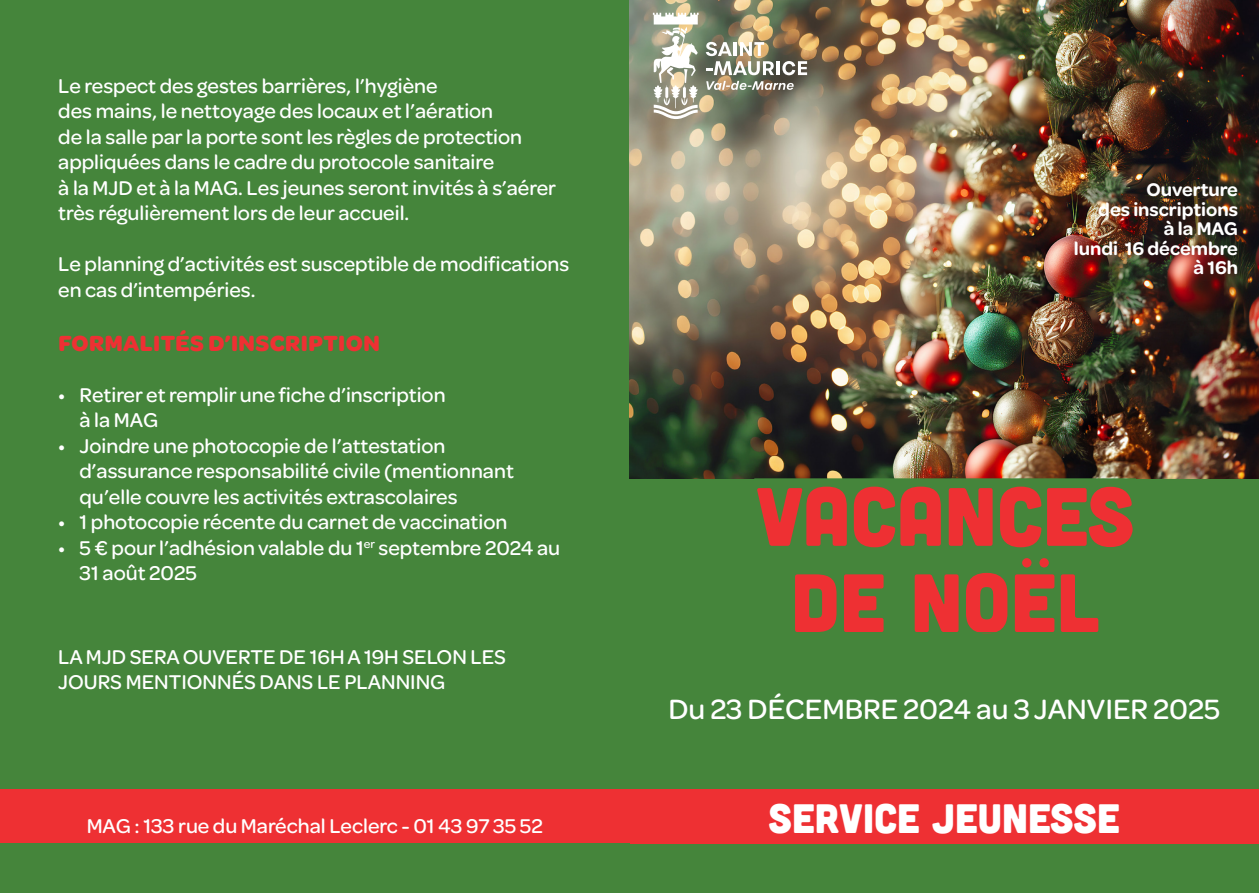
<style>
.page{position:relative;width:1259px;height:893px;background:#fff}
.page>*{position:absolute;margin:0;border:0;box-sizing:border-box;transform-origin:0 0}
.t1{font:82.5px "Cubano";color:#ee3033}
.t2{font:41.1px "Cubano";color:#fff}
.t3{font:500 29.85px "Omnes";color:#fff}
.t4{font:700 23.4px "Omnes";letter-spacing:.02em;color:#ee3033}
.COURANT{font:500 21.3px/25.5px "Omnes";color:#fff}
.DATE_-_INSCRIPTIONS{font:600 19.5px/19.5px "Omnes";color:#fff;text-align:right}
</style>
<div class="page">
<div style="left:629px;top:0;width:630px;height:893px;background:#45853b"></div>
<div style="left:629px;top:789px;width:630px;height:54px;background:#ee3033"></div>
<div style="left:0;top:0;width:629px;height:843px;background:#45853b"></div>
<div style="left:0;top:789px;width:629px;height:54px;background:#ee3033"></div>
<div style="left:0;top:843px;width:629px;height:50px;background:#45853b"></div>
<img style="left:629px;top:0;width:629px;height:478px">
<div style="left:754px;top:478px;width:382px;height:156px;border:2px solid #45853b"></div>
<svg style="left:653px;top:13px;width:45px;height:106px;background:#c4c3b3"></svg>
<svg style="left:706px;top:42px;width:68px;height:33px;background:#aeac9a"></svg>
<hr style="left:776px;top:61px;width:3px;height:14px;background:#fff">
<svg style="left:782px;top:61px;width:25px;height:14px"></svg>
<svg style="left:706px;top:81px;width:88px;height:9px"></svg>
<p class="COURANT" style="left:58px;top:71px;width:499px">Le respect des gestes barrières, l’hygiène<br>des mains, le nettoyage des locaux et l’aération<br>de la salle par la porte sont les règles de protection appliquées dans le cadre du protocole sanitaire<br>à la MJD et à la MAG. Les jeunes seront invités à s’aérer très régulièrement lors de leur accueil.</p>
<p class="COURANT" style="left:58px;top:250px;width:512px">Le planning d’activités est susceptible de modifications en cas d’intempéries.</p>
<p class="t4" style="left:58px;top:326px;width:323px">FORMALITÉS D’INSCRIPTION</p>
<p class="COURANT" style="left:79px;top:380px;width:367px;text-indent:-21px">• Retirer et remplir une fiche d’inscription à la MAG</p>
<p class="COURANT" style="left:79px;top:432px;width:436px;text-indent:-21px">• Joindre une photocopie de l’attestation d’assurance responsabilité civile (mentionnant qu’elle couvre les activités extrascolaires</p>
<p class="COURANT" style="left:58px;top:508px;width:451px">• 1 photocopie récente du carnet de vaccination</p>
<p class="COURANT" style="left:79px;top:534px;width:482px;text-indent:-21px">• 5 € pour l’adhésion valable du 1<sup>er</sup> septembre 2024 au<br>31 août 2025</p>
<p class="COURANT" style="left:58px;top:642px;width:449px">LA MJD SERA OUVERTE DE 16H A 19H SELON LES<br>JOURS MENTIONNÉS DANS LE PLANNING</p>
<p class="COURANT" style="left:87px;top:811px;width:458px">MAG : 133 rue du Maréchal Leclerc - 01 43 97 35 52</p>
<p class="DATE_-_INSCRIPTIONS" style="left:1098px;top:179px;width:141px">Ouverture<br>des inscriptions</p>
<p class="DATE_-_INSCRIPTIONS" style="left:1164px;top:218px;width:76px">à la MAG</p>
<p class="DATE_-_INSCRIPTIONS" style="left:1074px;top:237px;width:166px">lundi 16 décembre</p>
<p class="DATE_-_INSCRIPTIONS" style="left:1193px;top:257px;width:46px">à 16h</p>
<p class="t1" style="left:756px;top:464px;width:380px">VACANCES</p>
<p class="t1" style="left:791px;top:550px;width:310px">DE NOËL</p>
<p class="t3" style="left:668px;top:688px;width:553px">Du 23 DÉCEMBRE 2024 au 3 JANVIER 2025</p>
<p class="t2" style="left:768px;top:792px;width:353px">SERVICE JEUNESSE</p>
</div>
